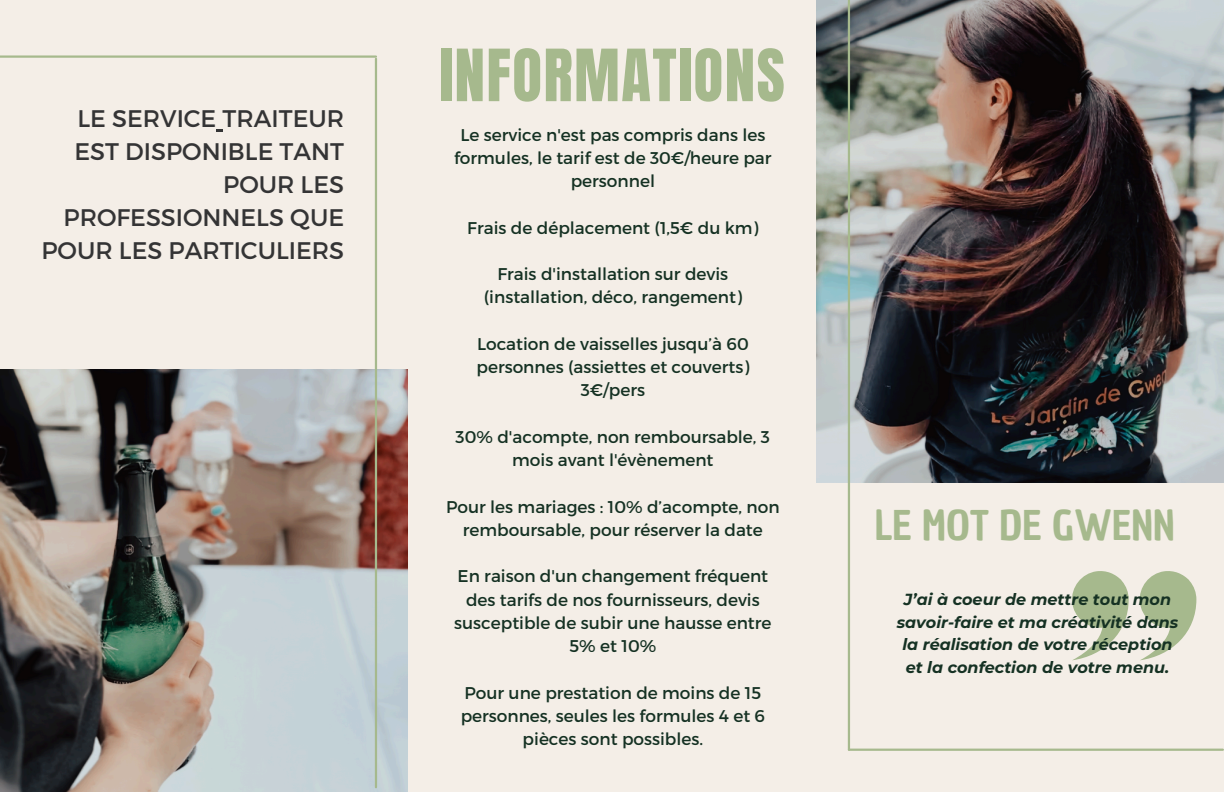
<style>
.page{position:relative;width:1224px;height:792px;background:#f4eee7}
.page>*{position:absolute;margin:0;border:0;box-sizing:border-box;transform-origin:0 0}
.t1{font:61.2px "Anton";letter-spacing:.025em;color:#a6b98d}
.t2{font:40px "Chau Philomene One";color:#a6b98d}
.t3{font:24px/33px "Montserrat";color:#343435;text-align:right}
.t4{font:17px/23.2px "Montserrat";color:#153123;text-align:center}
.t5{font:italic 700 16px/22.5px "Montserrat";color:#153123;text-align:center}
</style>
<div class="page">
<img style="left:0;top:369px;width:408px;height:423px">
<img style="left:816px;top:0;width:408px;height:482px">
<hr style="left:849px;top:749px;width:374px;height:2px;background:#a6b98d">
<hr style="left:848px;top:0;width:2px;height:750px;background:#a6b98d">
<hr style="left:375px;top:59px;width:2px;height:728px;background:#a6b98d">
<hr style="left:0;top:55px;width:376px;height:3px;background:#a6b98d">
<svg style="left:1072px;top:571px;width:57px;height:89px"></svg>
<svg style="left:1139px;top:571px;width:57px;height:89px"></svg>
<svg style="left:216px;top:129px;width:7px;height:2px"></svg>
<p class="t3" style="left:41px;top:101px;width:304px">LE SERVICE TRAITEUR<br>EST DISPONIBLE TANT<br>POUR LES<br>PROFESSIONNELS QUE<br>POUR LES PARTICULIERS</p>
<p class="t1" style="left:439px;top:32px;width:347px">INFORMATIONS</p>
<p class="t4" style="left:454px;top:122px;width:319px">Le service n'est pas compris dans les formules, le tarif est de 30€/heure par personnel</p>
<p class="t4" style="left:467px;top:215px;width:293px">Frais de déplacement (1,5€ du km)</p>
<p class="t4" style="left:484px;top:262px;width:259px">Frais d'installation sur devis (installation, déco, rangement)</p>
<p class="t4" style="left:477px;top:331px;width:274px">Location de vaisselles jusqu’à 60 personnes (assiettes et couverts)<br>3€/pers</p>
<p class="t4" style="left:456px;top:424px;width:316px">30% d'acompte, non remboursable, 3 mois avant l'évènement</p>
<p class="t4" style="left:446px;top:494px;width:335px">Pour les mariages : 10% d’acompte, non remboursable, pour réserver la date</p>
<p class="t4" style="left:454px;top:564px;width:319px">En raison d'un changement fréquent des tarifs de nos fournisseurs, devis susceptible de subir une hausse entre<br>5% et 10%</p>
<p class="t4" style="left:461px;top:680px;width:306px">Pour une prestation de moins de 15 personnes, seules les formules 4 et 6 pièces sont possibles.</p>
<p class="t2" style="left:875px;top:499px;width:301px">LE MOT DE GWENN</p>
<h2 class="t5" style="left:897px;top:588px;width:283px">J’ai à coeur de mettre tout mon savoir-faire et ma créativité dans la réalisation de votre réception et la confection de votre menu.</h2>
</div>
